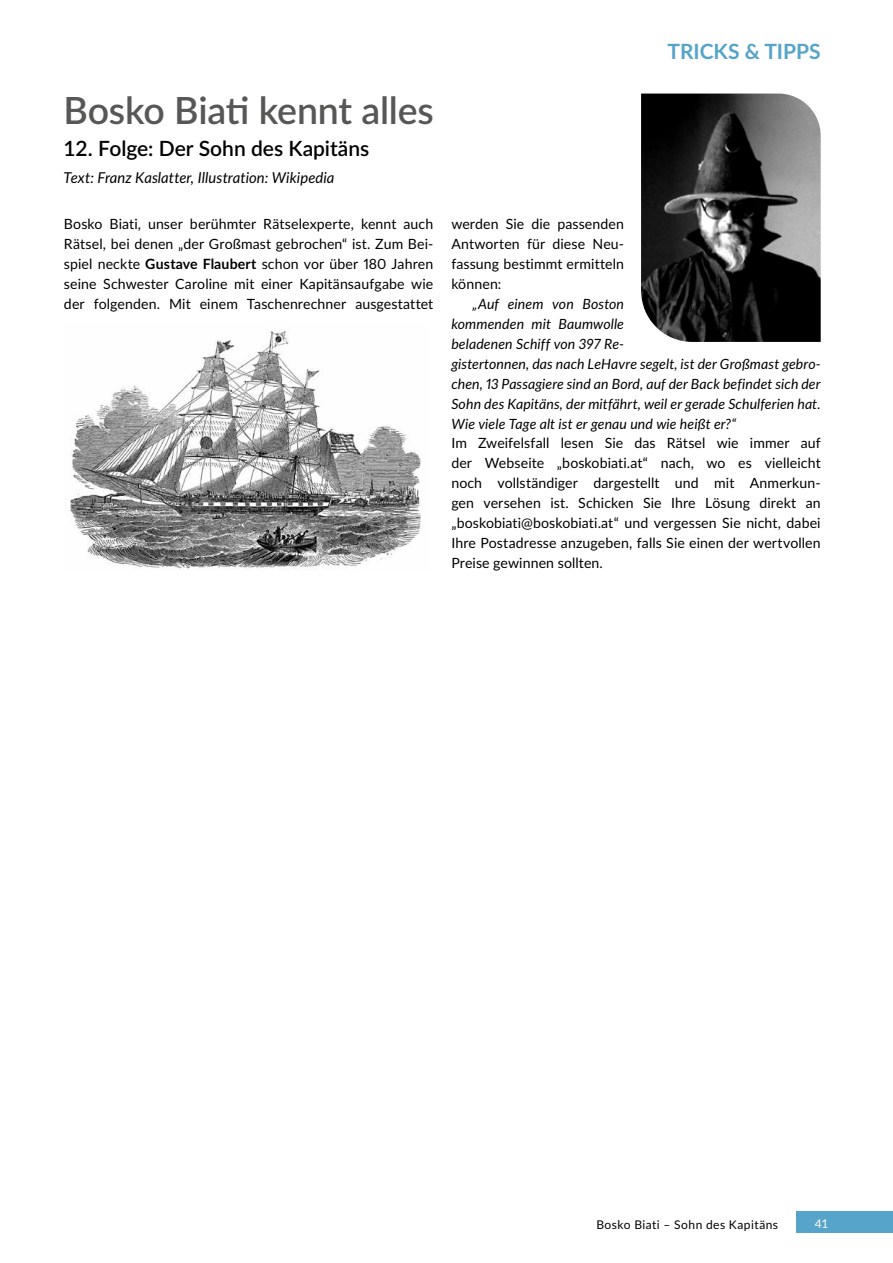
<style>
.page{position:relative;width:893px;height:1263px;background:#fff}
.page>*{position:absolute;margin:0;border:0;box-sizing:border-box;transform-origin:0 0}
.t1{font:600 37.5px "Lato";letter-spacing:-.005em;color:#575756}
.t2{font:600 21px "Lato";color:#000}
.t3{font:700 21px "Lato";color:#56a4c9}
.t4{font:italic 15px "Lato";letter-spacing:.005em;color:#000}
.t5{font:14.1px/20px "Lato";letter-spacing:.01em;color:#000;text-align:justify}
.t6{font:italic 14.1px/20px "Lato";letter-spacing:.01em;color:#000}
.t7{font:12px "Lato";letter-spacing:.04em;color:#000}
.t8{font:12px "Lato";color:#fff}
.s1{font-weight:700}
</style>
<div class="page">
<img style="left:70px;top:331px;width:352px;height:239px">
<div style="left:796px;top:1212px;width:97px;height:21px;background:#56a4c9"></div>
<img style="left:641px;top:94px;width:180px;height:248px">
<h2 class="t3" style="left:667px;top:36px;width:155px">TRICKS &amp; TIPPS</h2>
<h1 class="t1" style="left:64px;top:83px;width:372px">Bosko Biati kennt alles</h1>
<h2 class="t2" style="left:64px;top:133px;width:307px">12. Folge: Der Sohn des Kapitäns</h2>
<p class="t4" style="left:64px;top:167px;width:272px">Text: Franz Kaslatter, Illustration: Wikipedia</p>
<p class="t5" style="left:64px;top:213px;width:371px">Bosko Biati, unser berühmter Rätselexperte, kennt auch Rätsel, bei denen „der Großmast gebrochen“ ist. Zum Bei&shy;spiel neckte <span class="s1">Gustave Flaubert</span> schon vor über 180 Jahren seine Schwester Caroline mit einer Kapitänsaufgabe wie der folgenden. Mit einem Taschenrechner ausgestattet</p>
<p class="t5" style="left:451px;top:213px;width:174px">werden Sie die passenden Antworten für diese Neu&shy;fassung bestimmt ermitteln können:</p>
<p class="t6" style="left:451px;top:293px;width:371px;text-indent:21px">„Auf einem von Boston<br>kommenden mit Baumwolle<br>beladenen Schiff von 397 Re-<br>gistertonnen, das nach LeHavre segelt, ist der Großmast gebro&shy;chen, 13 Passagiere sind an Bord, auf der Back befindet sich der Sohn des Kapitäns, der mitfährt, weil er gerade Schulferien hat.<br>Wie viele Tage alt ist er genau und wie heißt er?“</p>
<p class="t5" style="left:451px;top:433px;width:371px">Im Zweifelsfall lesen Sie das Rätsel wie immer auf der Webseite „boskobiati.at“ nach, wo es vielleicht noch vollständiger dargestellt und mit Anmerkun&shy;gen versehen ist. Schicken Sie Ihre Lösung direkt an „boskobiati@boskobiati.at“ und vergessen Sie nicht, dabei Ihre Postadresse anzugeben, falls Sie einen der wertvollen Preise gewinnen sollten.</p>
<p class="t7" style="left:596px;top:1215px;width:183px">Bosko Biati – Sohn des Kapitäns</p>
<p class="t8" style="left:815px;top:1215px;width:15px">41</p>
</div>
